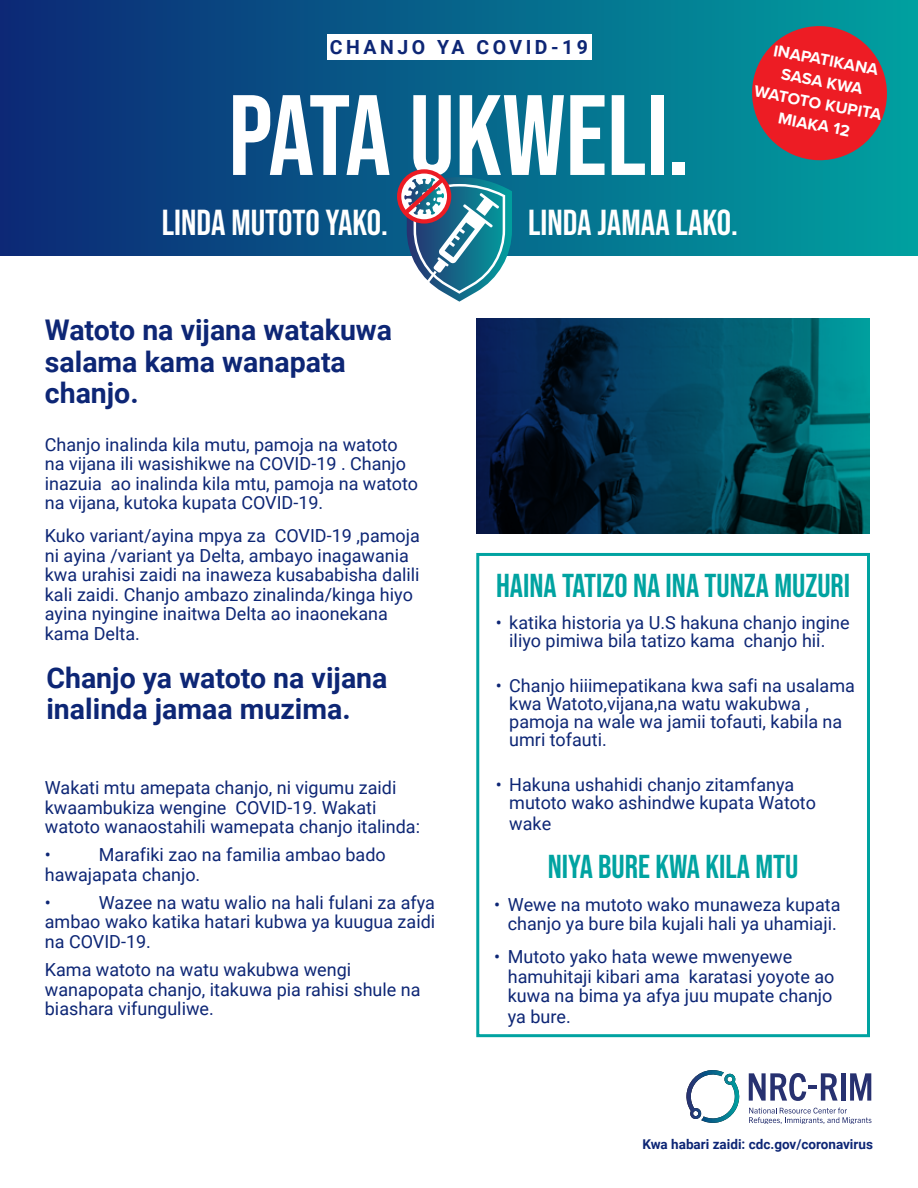
<style>
.page{position:relative;width:918px;height:1188px;background:#fff}
.page>*{position:absolute;margin:0;border:0;box-sizing:border-box;transform-origin:0 0}
.t1{font:114px "Bebas Neue";color:#fff}
.t2{font:36px "Bebas Neue";color:#fff}
.t3{font:33px "Bebas Neue";color:#00a3a1}
.t4{font:700 28.5px/31.5px "Roboto";color:#0d2675}
.t5{font:700 19.5px "Roboto";letter-spacing:.18em;color:#0d2675}
.t6{font:18px/19.5px "Roboto";color:#0d2675}
.t7{font:700 16.5px/21.9px "Proxima Nova";color:#fff;text-align:center}
.t8{font:700 13.5px "Roboto";color:#0d2675}
</style>
<div class="page">
<div style="left:0;top:0;width:918px;height:256px;background:linear-gradient(to right,#0d2976,#01a1a0)"></div>
<div style="left:327px;top:35px;width:264px;height:25px;background:#fff"></div>
<div style="left:476px;top:553px;width:394px;height:484px;border:3px solid #00a3a1"></div>
<svg style="left:749px;top:1073px;width:89px;height:28px"></svg>
<hr style="left:841px;top:1073px;width:4px;height:28px;background:#273170">
<svg style="left:850px;top:1073px;width:21px;height:28px"></svg>
<svg style="left:749px;top:1108px;width:123px;height:16px"></svg>
<svg style="left:686px;top:1070px;width:54px;height:53px"></svg>
<svg style="left:741px;top:15px;width:157px;height:153px;background:#8c4d55"></svg>
<svg style="left:397px;top:169px;width:115px;height:133px"></svg>
<svg style="left:476px;top:319px;width:394px;height:214px;background:#023c51"></svg>
<p class="t5" style="left:330px;top:34px;width:260px">CHANJO YA COVID-19</p>
<h1 class="t1" style="left:228px;top:71px;width:463px">PATA UKWELI.</h1>
<h2 class="t2" style="left:162px;top:202px;width:227px">LINDA MUTOTO YAKO.</h2>
<h2 class="t2" style="left:528px;top:202px;width:211px">LINDA JAMAA LAKO.</h2>
<p class="t7" style="left:765px;top:36px;width:131px;rotate:11deg">INAPATIKANA<br>SASA KWA<br>WATOTO KUPITA<br>MIAKA 12</p>
<h3 class="t4" style="left:45px;top:313px;width:349px">Watoto na vijana watakuwa salama kama wanapata chanjo.</h3>
<p class="t6" style="left:45px;top:434px;width:375px">Chanjo inalinda kila mutu, pamoja na watoto na vijana ili wasishikwe na COVID-19 . Chanjo inazuia ao inalinda kila mtu, pamoja na watoto na vijana, kutoka kupata COVID-19.</p>
<p class="t6" style="left:45px;top:526px;width:377px">Kuko variant/ayina mpya za COVID-19 ,pamoja ni ayina /variant ya Delta, ambayo inagawania kwa urahisi zaidi na inaweza kusababisha dalili kali zaidi. Chanjo ambazo zinalinda/kinga hiyo ayina nyingine inaitwa Delta ao inaonekana kama Delta.</p>
<h3 class="t4" style="left:46px;top:661px;width:343px">Chanjo ya watoto na vijana inalinda jamaa muzima.</h3>
<p class="t6" style="left:45px;top:777px;width:377px">Wakati mtu amepata chanjo, ni vigumu zaidi kwaambukiza wengine COVID-19. Wakati watoto wanaostahili wamepata chanjo italinda:</p>
<p class="t6" style="left:45px;top:845px;width:8px">•</p>
<p class="t6" style="left:45px;top:845px;width:342px;text-indent:54px">Marafiki zao na familia ambao bado hawajapata chanjo.</p>
<p class="t6" style="left:45px;top:892px;width:8px">•</p>
<p class="t6" style="left:45px;top:892px;width:392px;text-align:justify;text-indent:54px">Wazee na watu walio na hali fulani za afya ambao wako katika hatari kubwa ya kuugua zaidi na COVID-19.</p>
<p class="t6" style="left:45px;top:959px;width:377px">Kama watoto na watu wakubwa wengi wanapopata chanjo, itakuwa pia rahisi shule na biashara vifunguliwe.</p>
<h3 class="t3" style="left:496px;top:567px;width:356px">HAINA TATIZO NA INA TUNZA MUZURI</h3>
<p class="t6" style="left:496px;top:613px;width:355px;line-height:18px;text-align:center">• katika historia ya U.S hakuna chanjo ingine iliyo pimiwa bila tatizo kama chanjo hii.</p>
<p class="t6" style="left:509px;top:676px;width:347px;line-height:18px;text-indent:-14px">• Chanjo hiiimepatikana kwa safi na usalama kwa Watoto,vijana,na watu wakubwa , pamoja na wale wa jamii tofauti, kabila na umri tofauti.</p>
<p class="t6" style="left:509px;top:775px;width:308px;line-height:18px;text-indent:-14px">• Hakuna ushahidi chanjo zitamfanya mutoto wako ashindwe kupata Watoto</p>
<p class="t6" style="left:509px;top:813px;width:43px">wake</p>
<h3 class="t3" style="left:548px;top:848px;width:252px">NIYA BURE KWA KILA MTU</h3>
<p class="t6" style="left:494px;top:894px;width:348px;text-align:center">• Wewe na mutoto wako munaweza kupata chanjo ya bure bila kujali hali ya uhamiaji.</p>
<p class="t6" style="left:508px;top:946px;width:328px;line-height:20px;text-indent:-14px">• Mutoto yako hata wewe mwenyewe hamuhitaji kibari ama karatasi yoyote ao kuwa na bima ya afya juu mupate chanjo ya bure.</p>
<p class="t8" style="left:643px;top:1135px;width:232px">Kwa habari zaidi: cdc.gov/coronavirus</p>
</div>
